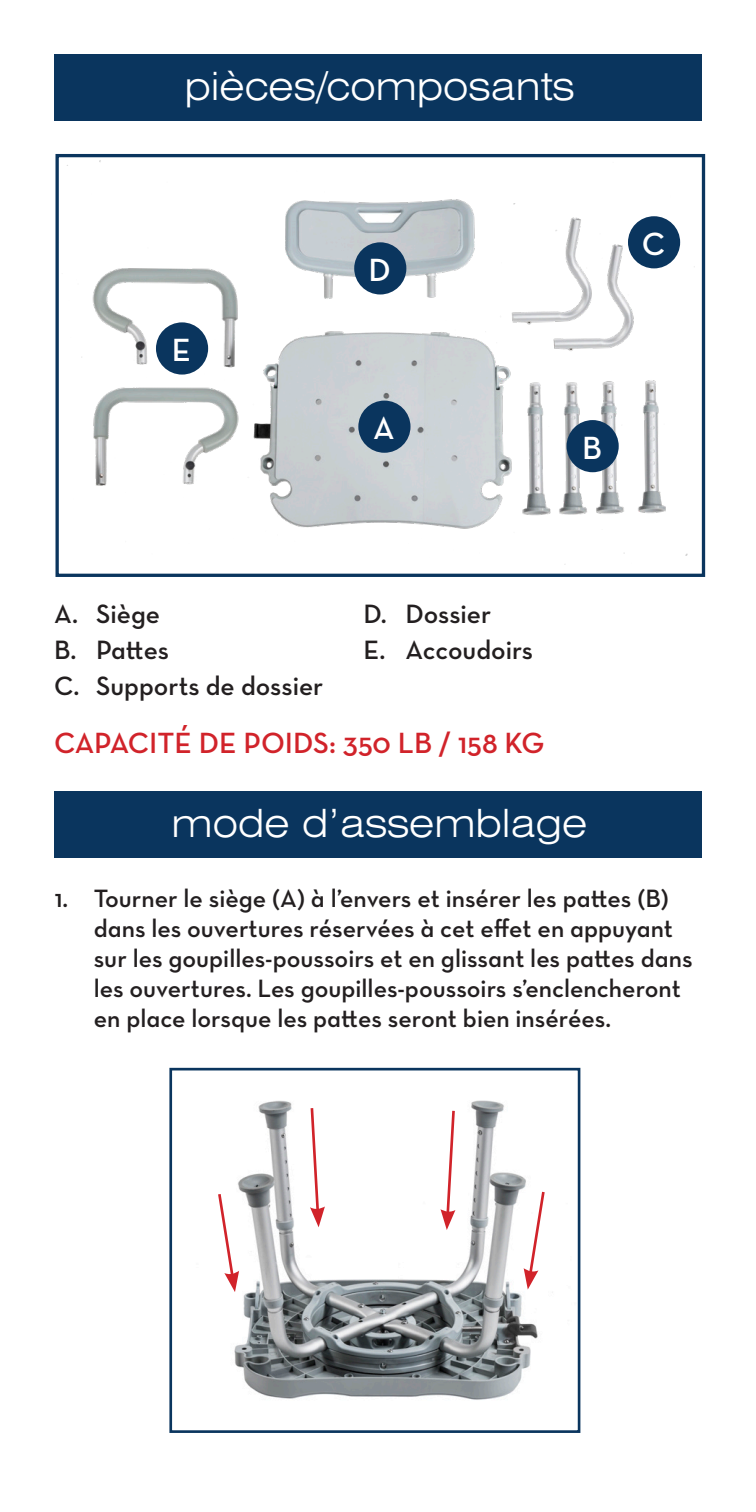
<style>
.page{position:relative;width:756px;height:1512px;background:#fff}
.page>*{position:absolute;margin:0;border:0;box-sizing:border-box;transform-origin:0 0}
.t1{font:300 expanded 39px "Swiss 721 BT";color:#fff}
.t2{font:32.7px "Neutraface Text Demi Alt";color:#fff}
.t3{font:29.7px "Neutraface Text Demi Alt";color:#d1232a}
.t4{font:27px "Neutraface Text Demi Alt";color:#231f20}
.t5{font:25.5px/30px "Neutraface Text Demi Alt";color:#231f20}
</style>
<div class="page">
<div style="left:54px;top:54px;width:648px;height:66px;background:#0a355e"></div>
<div style="left:54px;top:791px;width:648px;height:67px;background:#0a355e"></div>
<img style="left:234px;top:1100px;width:319px;height:300px">
<div style="left:169px;top:1068px;width:411px;height:365px;border:3px solid #0a355e"></div>
<svg style="left:309px;top:1105px;width:16px;height:122px"></svg>
<svg style="left:218px;top:1191px;width:21px;height:101px"></svg>
<svg style="left:441px;top:1108px;width:15px;height:122px"></svg>
<svg style="left:524px;top:1189px;width:22px;height:101px"></svg>
<img style="left:67px;top:160px;width:628px;height:405px">
<div style="left:56px;top:154px;width:649px;height:423px;border:3px solid #0a355e"></div>
<div style="left:358px;top:401px;width:53px;height:52px;background:#0a355e;border-radius:50%"></div>
<div style="left:567px;top:420px;width:52px;height:52px;background:#0a355e;border-radius:50%"></div>
<div style="left:628px;top:216px;width:52px;height:52px;background:#0a355e;border-radius:50%"></div>
<div style="left:354px;top:242px;width:52px;height:52px;background:#0a355e;border-radius:50%"></div>
<div style="left:156px;top:322px;width:52px;height:53px;background:#0a355e;border-radius:50%"></div>
<p class="t1" style="left:185px;top:63px;width:392px">pièces/composants</p>
<p class="t2" style="left:172px;top:330px;width:21px">E</p>
<p class="t2" style="left:369px;top:250px;width:24px">D</p>
<p class="t2" style="left:373px;top:408px;width:23px">A</p>
<p class="t2" style="left:642px;top:223px;width:25px">C</p>
<p class="t2" style="left:582px;top:427px;width:21px">B</p>
<p class="t4" style="left:54px;top:597px;width:108px">A. Siège</p>
<p class="t4" style="left:54px;top:633px;width:117px">B. Pattes</p>
<p class="t4" style="left:54px;top:669px;width:271px">C. Supports de dossier</p>
<p class="t4" style="left:364px;top:597px;width:129px">D. Dossier</p>
<p class="t4" style="left:364px;top:633px;width:171px">E. Accoudoirs</p>
<p class="t3" style="left:54px;top:724px;width:492px">CAPACITÉ DE POIDS: 350 LB / 158 KG</p>
<p class="t1" style="left:172px;top:800px;width:417px">mode d’assemblage</p>
<p class="t5" style="left:94px;top:883px;width:600px;text-indent:-39px">1. Tourner le siège (A) à l’envers et insérer les pattes (B) dans les ouvertures réservées à cet effet en appuyant sur les goupilles-poussoirs et en glissant les pattes dans les ouvertures. Les goupilles-poussoirs s’enclencheront en place lorsque les pattes seront bien insérées.</p>
</div>
